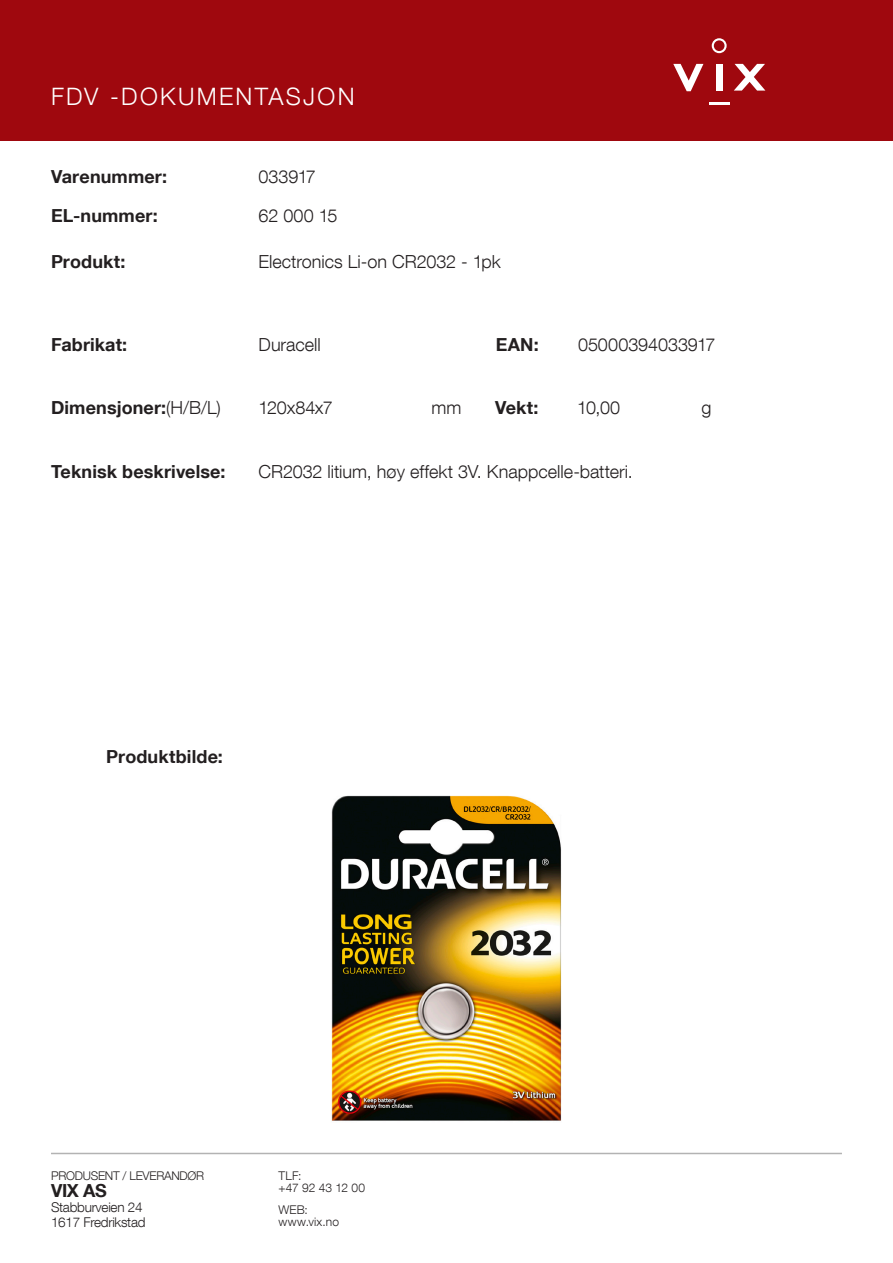
<style>
.page{position:relative;width:893px;height:1263px;background:#fff}
.page>*{position:absolute;margin:0;border:0;box-sizing:border-box;transform-origin:0 0}
.t1{font:300 24px "Helvetica Neue LT Com";letter-spacing:.095em;color:#fff}
.t2{font:300 18px "Helvetica Neue LT Com";color:#231f20}
.t3{font:700 18px "Helvetica Neue LT Com";letter-spacing:.005em;color:#231f20}
.t4{font:300 18px "Helvetica Neue LT Com";letter-spacing:-.02em;color:#231f20}
.t5{font:300 13.5px "Helvetica Neue LT Com";letter-spacing:-.02em;color:#231f20}
.t6{font:300 12px "Helvetica Neue LT Com";letter-spacing:-.02em;color:#231f20}
.s1{font-weight:300}
</style>
<div class="page">
<div style="left:0;top:0;width:893px;height:140px;background:#9f080e"></div>
<hr style="left:51px;top:1153px;width:791px;height:1px;background:#b3b3b3">
<svg style="left:673px;top:64px;width:30px;height:27px"></svg>
<div style="left:716px;top:64px;width:6px;height:27px;background:#fff"></div>
<svg style="left:734px;top:64px;width:31px;height:27px"></svg>
<svg style="left:712px;top:38px;width:15px;height:15px"></svg>
<hr style="left:709px;top:102px;width:20px;height:3px;background:#fff">
<img style="left:331px;top:795px;width:231px;height:326px">
<p class="t1" style="left:51px;top:81px;width:305px">FDV -DOKUMENTASJON</p>
<p class="t3" style="left:51px;top:165px;width:118px">Varenummer:</p>
<p class="t3" style="left:51px;top:204px;width:108px">EL-nummer:</p>
<p class="t2" style="left:259px;top:166px;width:59px">033917</p>
<p class="t2" style="left:259px;top:205px;width:80px">62 000 15</p>
<p class="t3" style="left:51px;top:250px;width:76px">Produkt:</p>
<p class="t2" style="left:259px;top:250px;width:244px">Electronics Li-on CR2032 - 1pk</p>
<p class="t3" style="left:51px;top:333px;width:78px">Fabrikat:</p>
<p class="t2" style="left:259px;top:334px;width:64px">Duracell</p>
<p class="t3" style="left:496px;top:333px;width:45px">EAN:</p>
<p class="t2" style="left:578px;top:334px;width:139px">05000394033917</p>
<p class="t3" style="left:51px;top:397px;width:171px">Dimensjoner:<span class="s1">(H/B/L)</span></p>
<p class="t4" style="left:259px;top:397px;width:76px">120x84x7</p>
<p class="t2" style="left:432px;top:397px;width:31px">mm</p>
<p class="t3" style="left:495px;top:397px;width:45px">Vekt:</p>
<p class="t2" style="left:577px;top:397px;width:45px">10,00</p>
<p class="t2" style="left:702px;top:397px;width:12px">g</p>
<p class="t3" style="left:51px;top:460px;width:176px">Teknisk beskrivelse:</p>
<p class="t2" style="left:259px;top:460px;width:376px">CR2032 litium, høy effekt 3V. Knappcelle-batteri.</p>
<p class="t3" style="left:106px;top:746px;width:118px">Produktbilde:</p>
<p class="t6" style="left:51px;top:1168px;width:155px">PRODUSENT / LEVERANDØR</p>
<p class="t3" style="left:51px;top:1179px;width:57px">VIX AS</p>
<p class="t5" style="left:51px;top:1198px;width:93px">Stabburveien 24</p>
<p class="t5" style="left:51px;top:1213px;width:96px">1617 Fredrikstad</p>
<p class="t6" style="left:279px;top:1168px;width:25px">TLF:</p>
<p class="t6" style="left:279px;top:1180px;width:88px">+47 92 43 12 00</p>
<p class="t6" style="left:279px;top:1202px;width:31px">WEB:</p>
<p class="t6" style="left:279px;top:1214px;width:62px">www.vix.no</p>
</div>
